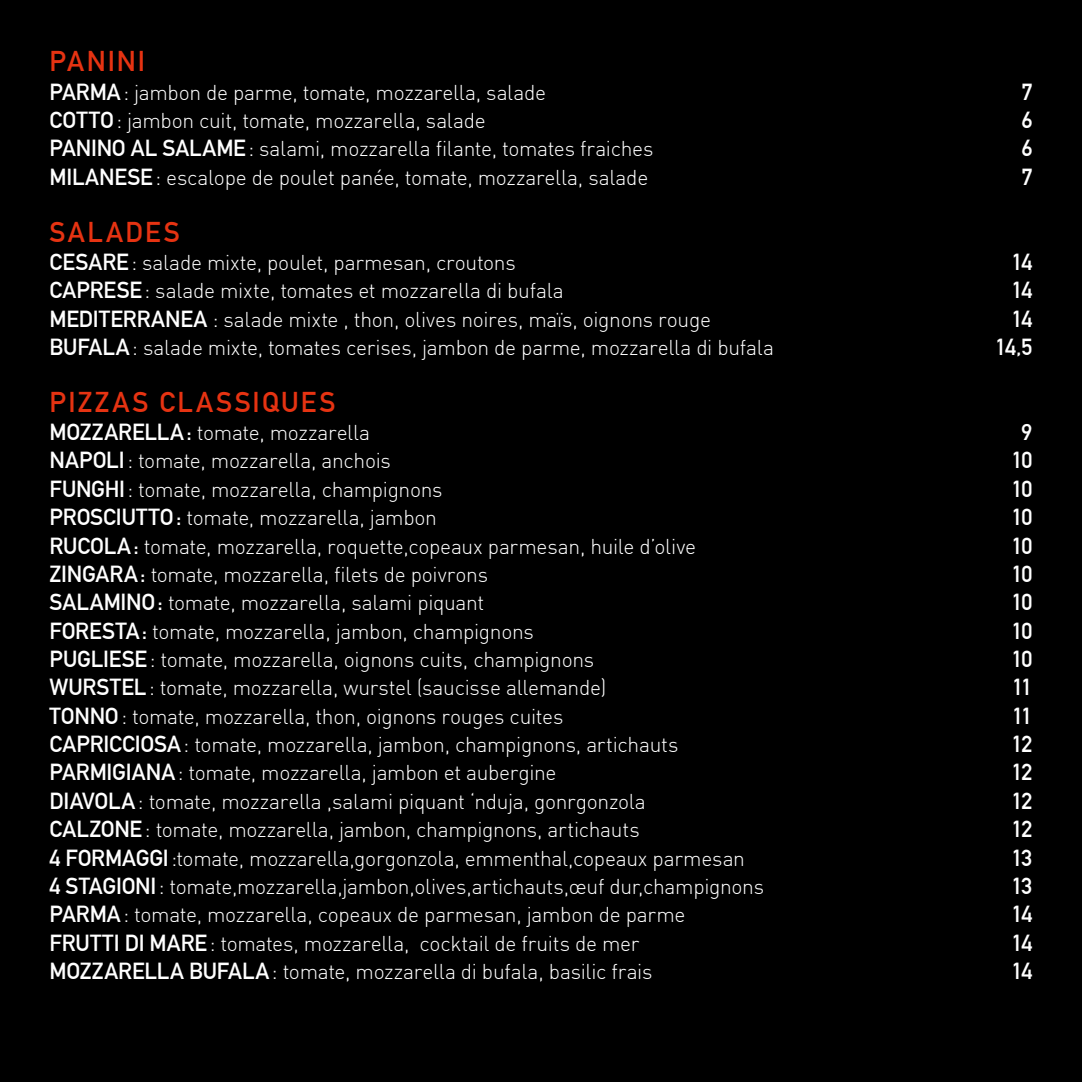
<style>
.page{position:relative;width:1082px;height:1082px;background:#fff}
.page>*{position:absolute;margin:0;border:0;box-sizing:border-box;transform-origin:0 0}
.t1{font:700 28px "DIN Alternate";letter-spacing:.085em;color:#e63312}
.Tabs_prix_emporté{font:700 22.75px "DIN Alternate";letter-spacing:-.055em;color:#fff}
.Tabs_prix_emporté-2{font:300 21px "DIN";letter-spacing:-.015em;color:#fff}
.s1{font-family:"DIN Alternate";font-weight:700;font-size:22.75px}
</style>
<div class="page">
<div style="left:0;top:0;width:1081px;height:1081px;background:#000"></div>
<p class="t1" style="left:50px;top:40px;width:97px">PANINI</p>
<p class="Tabs_prix_emporté-2" style="left:50px;top:79px;width:498px"><span class="s1">PARMA</span>: jambon de parme, tomate, mozzarella, salade</p>
<p class="Tabs_prix_emporté" style="left:1021px;top:74px;width:12px">7</p>
<p class="Tabs_prix_emporté-2" style="left:50px;top:108px;width:438px"><span class="s1">COTTO</span>: jambon cuit, tomate, mozzarella, salade</p>
<p class="Tabs_prix_emporté" style="left:1021px;top:103px;width:12px">6</p>
<p class="Tabs_prix_emporté-2" style="left:50px;top:136px;width:605px"><span class="s1">PANINO AL SALAME</span> : salami, mozzarella filante, tomates fraiches</p>
<p class="Tabs_prix_emporté" style="left:1021px;top:131px;width:12px">6</p>
<p class="Tabs_prix_emporté-2" style="left:50px;top:164px;width:600px"><span class="s1">MILANESE</span>: escalope de poulet panée, tomate, mozzarella, salade</p>
<p class="Tabs_prix_emporté" style="left:1021px;top:159px;width:12px">7</p>
<p class="t1" style="left:50px;top:210px;width:132px">SALADES</p>
<p class="Tabs_prix_emporté-2" style="left:50px;top:249px;width:467px"><span class="s1">CESARE</span>: salade mixte, poulet, parmesan, croutons</p>
<p class="Tabs_prix_emporté" style="left:1011px;top:244px;width:22px">14</p>
<p class="Tabs_prix_emporté-2" style="left:50px;top:278px;width:515px"><span class="s1">CAPRESE</span>: salade mixte, tomates et mozzarella di bufala</p>
<p class="Tabs_prix_emporté" style="left:1011px;top:273px;width:22px">14</p>
<p class="Tabs_prix_emporté-2" style="left:50px;top:306px;width:663px"><span class="s1">MEDITERRANEA</span> : salade mixte , thon, olives noires, maïs, oignons rouge</p>
<p class="Tabs_prix_emporté" style="left:1011px;top:301px;width:22px">14</p>
<p class="Tabs_prix_emporté-2" style="left:50px;top:334px;width:726px"><span class="s1">BUFALA</span>: salade mixte, tomates cerises, jambon de parme, mozzarella di bufala</p>
<p class="Tabs_prix_emporté" style="left:995px;top:329px;width:38px">14,5</p>
<p class="t1" style="left:50px;top:380px;width:287px">PIZZAS CLASSIQUES</p>
<p class="Tabs_prix_emporté-2" style="left:50px;top:419px;width:322px"><span class="s1">MOZZARELLA:</span> tomate, mozzarella</p>
<p class="Tabs_prix_emporté" style="left:1021px;top:415px;width:12px">9</p>
<p class="Tabs_prix_emporté-2" style="left:50px;top:448px;width:343px"><span class="s1">NAPOLI</span>: tomate, mozzarella, anchois</p>
<p class="Tabs_prix_emporté" style="left:1011px;top:443px;width:22px">10</p>
<p class="Tabs_prix_emporté-2" style="left:50px;top:476px;width:394px"><span class="s1">FUNGHI</span>: tomate, mozzarella, champignons</p>
<p class="Tabs_prix_emporté" style="left:1011px;top:471px;width:22px">10</p>
<p class="Tabs_prix_emporté-2" style="left:50px;top:504px;width:389px"><span class="s1">PROSCIUTTO:</span> tomate, mozzarella, jambon</p>
<p class="Tabs_prix_emporté" style="left:1011px;top:500px;width:22px">10</p>
<p class="Tabs_prix_emporté-2" style="left:50px;top:533px;width:648px"><span class="s1">RUCOLA:</span> tomate, mozzarella, roquette,copeaux parmesan, huile d’olive</p>
<p class="Tabs_prix_emporté" style="left:1011px;top:528px;width:22px">10</p>
<p class="Tabs_prix_emporté-2" style="left:50px;top:561px;width:440px"><span class="s1">ZINGARA:</span> tomate, mozzarella, filets de poivrons</p>
<p class="Tabs_prix_emporté" style="left:1011px;top:556px;width:22px">10</p>
<p class="Tabs_prix_emporté-2" style="left:50px;top:589px;width:436px"><span class="s1">SALAMINO:</span> tomate, mozzarella, salami piquant</p>
<p class="Tabs_prix_emporté" style="left:1011px;top:585px;width:22px">10</p>
<p class="Tabs_prix_emporté-2" style="left:50px;top:618px;width:486px"><span class="s1">FORESTA:</span> tomate, mozzarella, jambon, champignons</p>
<p class="Tabs_prix_emporté" style="left:1011px;top:613px;width:22px">10</p>
<p class="Tabs_prix_emporté-2" style="left:50px;top:646px;width:546px"><span class="s1">PUGLIESE</span>: tomate, mozzarella, oignons cuits, champignons</p>
<p class="Tabs_prix_emporté" style="left:1011px;top:641px;width:22px">10</p>
<p class="Tabs_prix_emporté-2" style="left:50px;top:675px;width:558px"><span class="s1">WURSTEL</span>: tomate, mozzarella, wurstel (saucisse allemande)</p>
<p class="Tabs_prix_emporté" style="left:1012px;top:670px;width:21px">11</p>
<p class="Tabs_prix_emporté-2" style="left:50px;top:703px;width:515px"><span class="s1">TONNO</span>: tomate, mozzarella, thon, oignons rouges cuites</p>
<p class="Tabs_prix_emporté" style="left:1012px;top:698px;width:21px">11</p>
<p class="Tabs_prix_emporté-2" style="left:50px;top:731px;width:630px"><span class="s1">CAPRICCIOSA</span>: tomate, mozzarella, jambon, champignons, artichauts</p>
<p class="Tabs_prix_emporté" style="left:1011px;top:726px;width:22px">12</p>
<p class="Tabs_prix_emporté-2" style="left:50px;top:760px;width:508px"><span class="s1">PARMIGIANA</span>: tomate, mozzarella, jambon et aubergine</p>
<p class="Tabs_prix_emporté" style="left:1011px;top:755px;width:22px">12</p>
<p class="Tabs_prix_emporté-2" style="left:50px;top:788px;width:598px"><span class="s1">DIAVOLA</span>: tomate, mozzarella ,salami piquant ‘nduja, gonrgonzola</p>
<p class="Tabs_prix_emporté" style="left:1011px;top:783px;width:22px">12</p>
<p class="Tabs_prix_emporté-2" style="left:50px;top:816px;width:591px"><span class="s1">CALZONE</span>: tomate, mozzarella, jambon, champignons, artichauts</p>
<p class="Tabs_prix_emporté" style="left:1011px;top:811px;width:22px">12</p>
<p class="Tabs_prix_emporté-2" style="left:50px;top:845px;width:697px"><span class="s1">4 FORMAGGI</span>:tomate, mozzarella,gorgonzola, emmenthal,copeaux parmesan</p>
<p class="Tabs_prix_emporté" style="left:1011px;top:840px;width:22px">13</p>
<p class="Tabs_prix_emporté-2" style="left:50px;top:873px;width:716px"><span class="s1">4 STAGIONI</span>: tomate,mozzarella,jambon,olives,artichauts,œuf dur,champignons</p>
<p class="Tabs_prix_emporté" style="left:1011px;top:868px;width:22px">13</p>
<p class="Tabs_prix_emporté-2" style="left:50px;top:901px;width:637px"><span class="s1">PARMA</span>: tomate, mozzarella, copeaux de parmesan, jambon de parme</p>
<p class="Tabs_prix_emporté" style="left:1011px;top:896px;width:22px">14</p>
<p class="Tabs_prix_emporté-2" style="left:50px;top:930px;width:591px"><span class="s1">FRUTTI DI MARE</span>: tomates, mozzarella, cocktail de fruits de mer</p>
<p class="Tabs_prix_emporté" style="left:1011px;top:925px;width:22px">14</p>
<p class="Tabs_prix_emporté-2" style="left:50px;top:958px;width:604px"><span class="s1">MOZZARELLA BUFALA</span>: tomate, mozzarella di bufala, basilic frais</p>
<p class="Tabs_prix_emporté" style="left:1011px;top:953px;width:22px">14</p>
</div>
